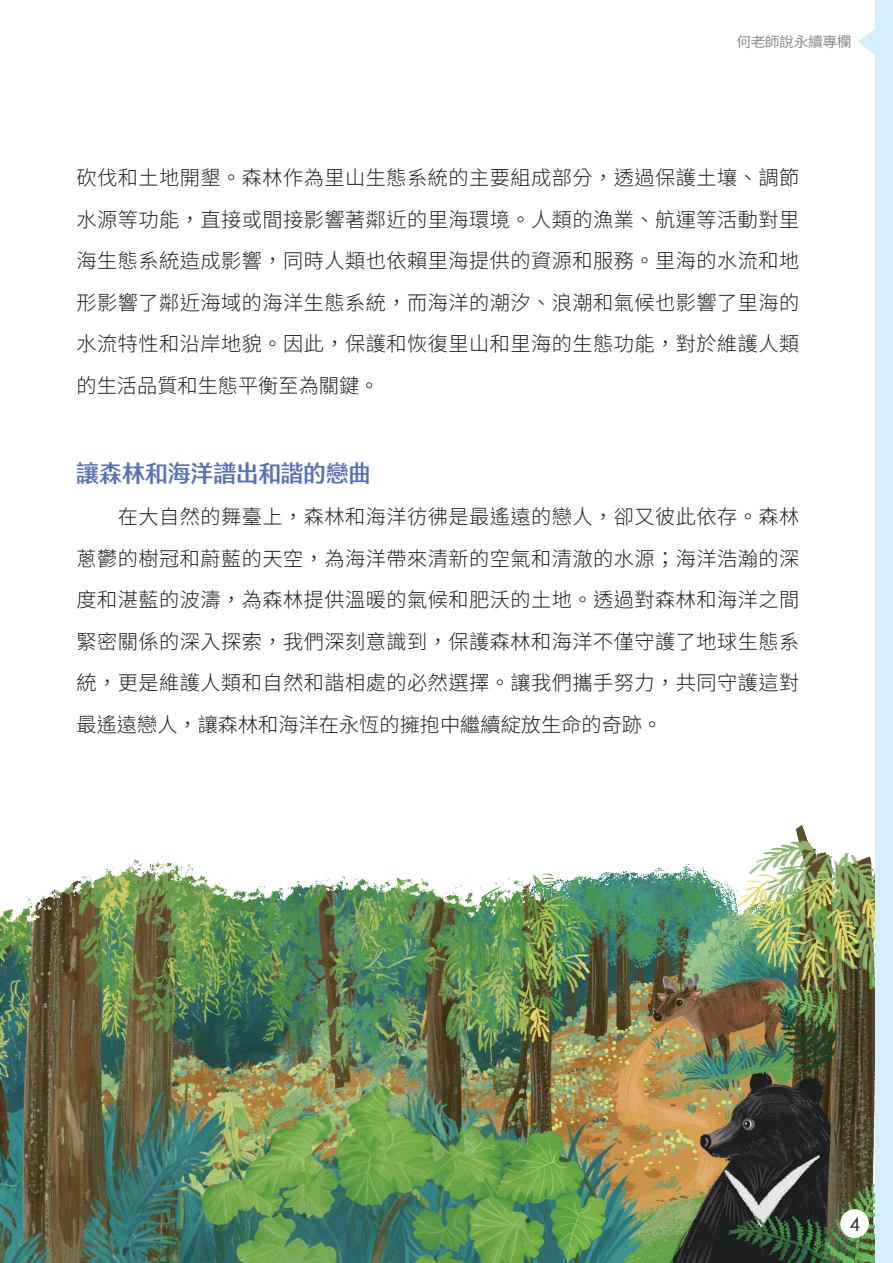
<style>
.page{position:relative;width:893px;height:1263px;background:#fff}
.page>*{position:absolute;margin:0;border:0;box-sizing:border-box;transform-origin:0 0}
.t1{font:800 23.4px "AR Fang Xin Shu H7 C95 DB5";letter-spacing:-.015em;color:#5671b7}
.t2{font:300 20.25px/41.4px "Noto Sans CJ Ktc";letter-spacing:.025em;color:#231f20;text-align:justify}
.t3{font:19.2px "Century Gothic";color:#231f20}
.t4{font:600 14.4px "Noto Sans CJ Ktc";letter-spacing:-.025em;color:#7f8487}
</style>
<div class="page">
<img style="left:0;top:815px;width:876px;height:448px">
<div style="left:840px;top:1209px;width:29px;height:29px;background:#fff;border-radius:50%"></div>
<div style="left:876px;top:0;width:17px;height:1263px;background:#d4effb"></div>
<svg style="left:859px;top:24px;width:17px;height:35px"></svg>
<p class="t4" style="left:736px;top:34px;width:117px">何老師說永續專欄</p>
<p class="t2" style="left:77px;top:157px;width:724px">砍伐和土地開墾。森林作為里山生態系統的主要組成部分，透過保護土壤、調節水源等功能，直接或間接影響著鄰近的里海環境。人類的漁業、航運等活動對里海生態系統造成影響，同時人類也依賴里海提供的資源和服務。里海的水流和地形影響了鄰近海域的海洋生態系統，而海洋的潮汐、浪潮和氣候也影響了里海的水流特性和沿岸地貌。因此，保護和恢復里山和里海的生態功能，對於維護人類的生活品質和生態平衡至為關鍵。</p>
<p class="t1" style="left:76px;top:460px;width:296px">讓森林和海洋譜出和諧的戀曲</p>
<p class="t2" style="left:77px;top:497px;width:724px">　　在大自然的舞臺上，森林和海洋彷彿是最遙遠的戀人，卻又彼此依存。森林蔥鬱的樹冠和蔚藍的天空，為海洋帶來清新的空氣和清澈的水源；海洋浩瀚的深度和湛藍的波濤，為森林提供溫暖的氣候和肥沃的土地。透過對森林和海洋之間緊密關係的深入探索，我們深刻意識到，保護森林和海洋不僅守護了地球生態系統，更是維護人類和自然和諧相處的必然選擇。讓我們攜手努力，共同守護這對最遙遠戀人，讓森林和海洋在永恆的擁抱中繼續綻放生命的奇跡。</p>
<p class="t3" style="left:849px;top:1210px;width:12px">4</p>
</div>
